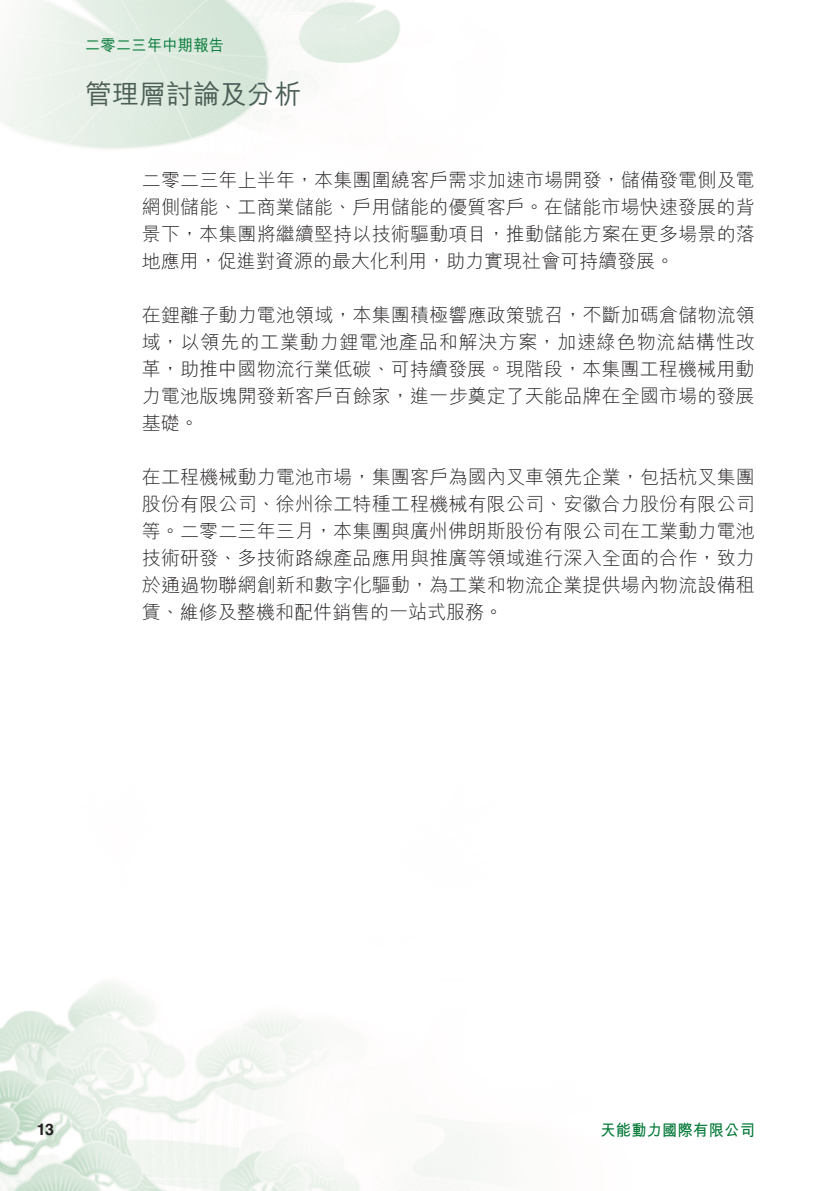
<style>
.page{position:relative;width:840px;height:1191px;background:#fff}
.page>*{position:absolute;margin:0;border:0;box-sizing:border-box;transform-origin:0 0}
.t1{font:500 27px "M Hei HK";color:#4b5f57}
._00_Body_text{font:300 19px/27px "M Hei HK";letter-spacing:.01em;color:#231f20;text-align:justify}
.t2{font:700 16px "M Hei HK";letter-spacing:.015em;color:#007836;scale:.95 1}
.t3{font:500 16px "M Hei HK";letter-spacing:.015em;color:#007836;scale:.95 1}
.t4{font:700 16px "Helvetica LT Std";color:#231f20}
</style>
<div class="page">
<img style="left:0;top:0;width:493px;height:1191px">
<p class="t3" style="left:85px;top:34px;width:148px">二零二三年中期報告</p>
<h1 class="t1" style="left:85px;top:74px;width:217px">管理層討論及分析</h1>
<p class="_00_Body_text" style="left:142px;top:166px;width:614px">二零二三年上半年，本集團圍繞客戶需求加速市場開發，儲備發電側及電網側儲能、工商業儲能、戶用儲能的優質客戶。在儲能市場快速發展的背景下，本集團將繼續堅持以技術驅動項目，推動儲能方案在更多場景的落地應用，促進對資源的最大化利用，助力實現社會可持續發展。</p>
<p class="_00_Body_text" style="left:142px;top:301px;width:614px">在鋰離子動力電池領域，本集團積極響應政策號召，不斷加碼倉儲物流領域，以領先的工業動力鋰電池產品和解決方案，加速綠色物流結構性改革，助推中國物流行業低碳、可持續發展。現階段，本集團工程機械用動力電池版塊開發新客戶百餘家，進一步奠定了天能品牌在全國市場的發展基礎。</p>
<p class="_00_Body_text" style="left:142px;top:463px;width:614px">在工程機械動力電池市場，集團客戶為國內叉車領先企業，包括杭叉集團股份有限公司、徐州徐工特種工程機械有限公司、安徽合力股份有限公司等。二零二三年三月，本集團與廣州佛朗斯股份有限公司在工業動力電池技術研發、多技術路線產品應用與推廣等領域進行深入全面的合作，致力於通過物聯網創新和數字化驅動，為工業和物流企業提供場內物流設備租賃、維修及整機和配件銷售的一站式服務。</p>
<p class="t4" style="left:37px;top:1120px;width:19px">13</p>
<p class="t2" style="left:600px;top:1118px;width:164px">天能動力國際有限公司</p>
</div>
